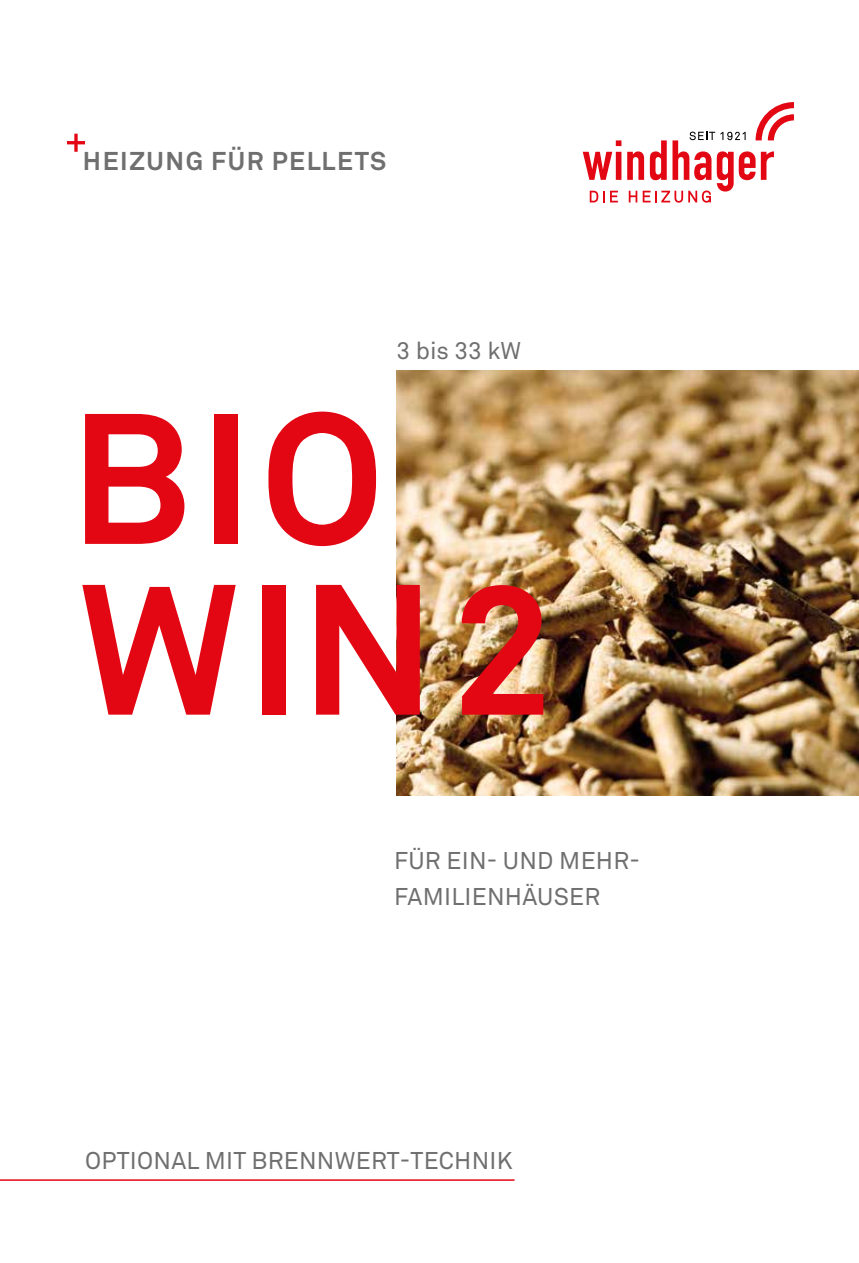
<style>
.page{position:relative;width:859px;height:1263px;background:#fff}
.page>*{position:absolute;margin:0;border:0;box-sizing:border-box;transform-origin:0 0}
.t1{font:700 183px/170.9px "Akkurat Pro";letter-spacing:.04em;color:#e30613}
.t2{font:700 25.5px "Akkurat Pro";letter-spacing:.06em;color:#706f6f}
.t3{font:24px/36px "Akkurat Pro";letter-spacing:.01em;color:#706f6f}
</style>
<div class="page">
<img style="left:396px;top:371px;width:463px;height:425px">
<svg style="left:583px;top:140px;width:38px;height:40px"></svg>
<svg style="left:590px;top:191px;width:28px;height:11px"></svg>
<svg style="left:627px;top:102px;width:167px;height:101px"></svg>
<svg style="left:67px;top:134px;width:18px;height:18px"></svg>
<hr style="left:0;top:1179px;width:514px;height:2px;background:#e30613">
<p class="t2" style="left:83px;top:145px;width:305px">HEIZUNG FÜR PELLETS</p>
<p class="t3" style="left:396px;top:332px;width:126px">3 bis 33 kW</p>
<h1 class="t1" style="left:70px;top:392px;width:487px">BIO<br>WIN2</h1>
<p class="t3" style="left:394px;top:843px;width:247px">FÜR EIN- UND MEHR-<br>FAMILIENHÄUSER</p>
<p class="t3" style="left:85px;top:1143px;width:429px">OPTIONAL MIT BRENNWERT-TECHNIK</p>
</div>
